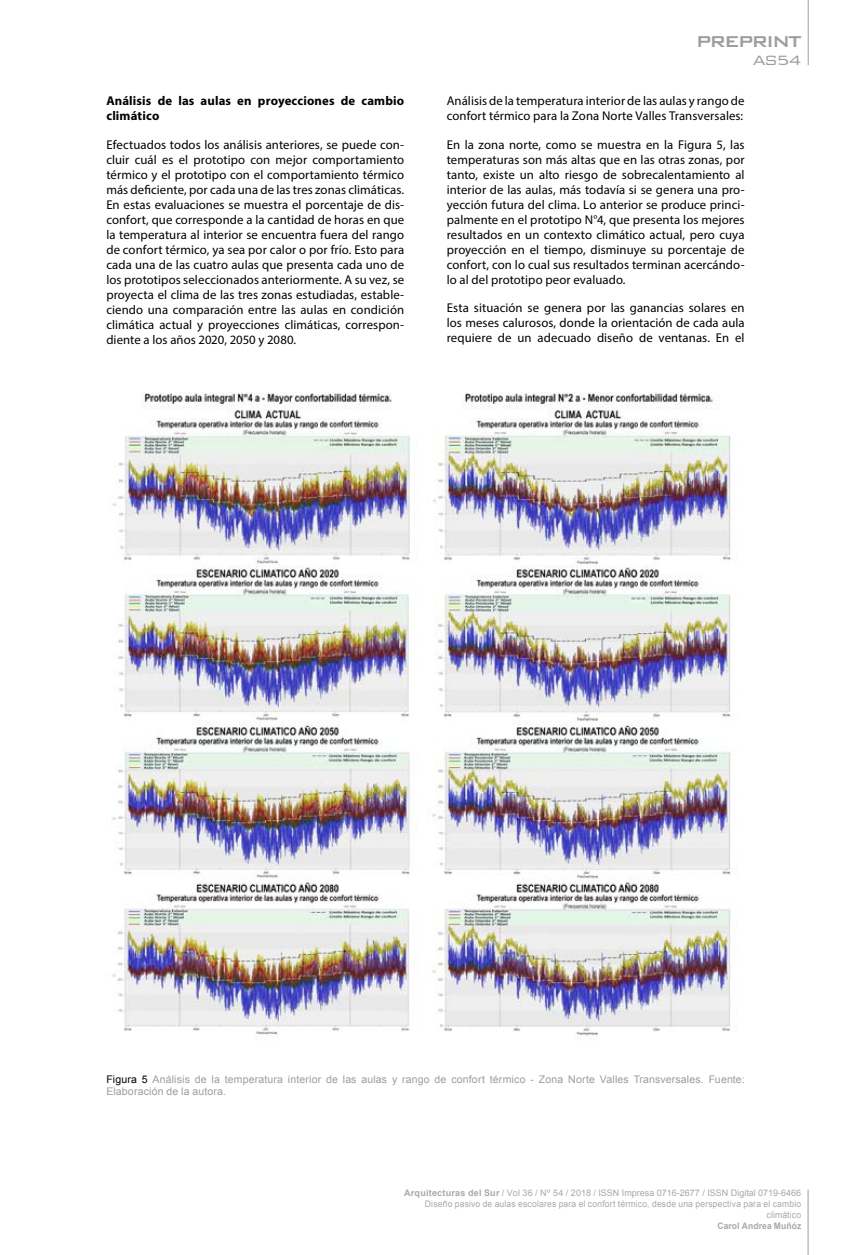
<style>
.page{position:relative;width:851px;height:1255px;background:#fff}
.page>*{position:absolute;margin:0;border:0;box-sizing:border-box;transform-origin:0 0}
.t1{font:500 21px "Bank Gothic BT";letter-spacing:-.1em;color:#9d9d9c}
.t2{font:300 18px "Bank Gothic BT";color:#9d9d9c}
.t3{font:12.75px/15px "Myriad Pro";letter-spacing:.005em;color:#000;text-align:justify}
.t4{font:700 12.75px/15px "Myriad Pro";letter-spacing:.01em;color:#000}
.t5{font:10.5px/12px "Arial";letter-spacing:.015em;color:#9d9d9c}
.t6{font:9px/10.8px "Arial";letter-spacing:.02em;color:#a8a8a7;text-align:right}
.t7{font:700 9px "Arial";letter-spacing:.01em;color:#a8a8a7;scale:.95 1}
.s1{color:#000}
.s2{font-weight:700}
</style>
<div class="page">
<hr style="left:807px;top:1189px;width:1px;height:65px;background:#9d9d9c">
<hr style="left:807px;top:0;width:1px;height:65px;background:#9d9d9c">
<img style="left:111px;top:392px;width:620px;height:645px">
<p class="t4" style="left:106px;top:93px;width:299px">Análisis de las aulas en proyecciones de cambio climático</p>
<p class="t3" style="left:106px;top:137px;width:299px">Efectuados todos los análisis anteriores, se puede con&shy;cluir cuál es el prototipo con mejor comportamiento térmico y el prototipo con el comportamiento térmico más deficiente, por cada una de las tres zonas climáticas.<br>En estas evaluaciones se muestra el porcentaje de dis&shy;confort, que corresponde a la cantidad de horas en que la temperatura al interior se encuentra fuera del rango de confort térmico, ya sea por calor o por frío. Esto para cada una de las cuatro aulas que presenta cada uno de los prototipos seleccionados anteriormente. A su vez, se proyecta el clima de las tres zonas estudiadas, estable&shy;ciendo una comparación entre las aulas en condición climática actual y proyecciones climáticas, correspon&shy;diente a los años 2020, 2050 y 2080.</p>
<h1 class="t1" style="left:695px;top:30px;width:107px">PREPRINT</h1>
<h2 class="t2" style="left:752px;top:51px;width:50px">AS54</h2>
<p class="t3" style="left:446px;top:93px;width:299px">Análisis de la temperatura interior de las aulas y rango de confort térmico para la Zona Norte Valles Transversales:</p>
<p class="t3" style="left:446px;top:137px;width:299px">En la zona norte, como se muestra en la Figura 5, las temperaturas son más altas que en las otras zonas, por tanto, existe un alto riesgo de sobrecalentamiento al interior de las aulas, más todavía si se genera una pro&shy;yección futura del clima. Lo anterior se produce princi&shy;palmente en el prototipo N°4, que presenta los mejores resultados en un contexto climático actual, pero cuya proyección en el tiempo, disminuye su porcentaje de confort, con lo cual sus resultados terminan acercándo&shy;lo al del prototipo peor evaluado.</p>
<p class="t3" style="left:446px;top:300px;width:299px">Esta situación se genera por las ganancias solares en los meses calurosos, donde la orientación de cada aula requiere de un adecuado diseño de ventanas. En el</p>
<p class="t5" style="left:106px;top:1073px;width:639px"><span class="s1">Figura 5</span> Análisis de la temperatura interior de las aulas y rango de confort térmico - Zona Norte Valles Transversales. Fuente:<br>Elaboración de la autora.</p>
<p class="t6" style="left:404px;top:1187px;width:398px"><span class="s2">Arquitecturas del Sur</span> / Vol 36 / Nº 54 / 2018 / ISSN Impresa 0716-2677 / ISSN Digital 0719-6466<br>Diseño pasivo de aulas escolares para el confort térmico, desde una perspectiva para el cambio climático</p>
<p class="t7" style="left:717px;top:1219px;width:90px">Carol Andrea Muñóz</p>
</div>
